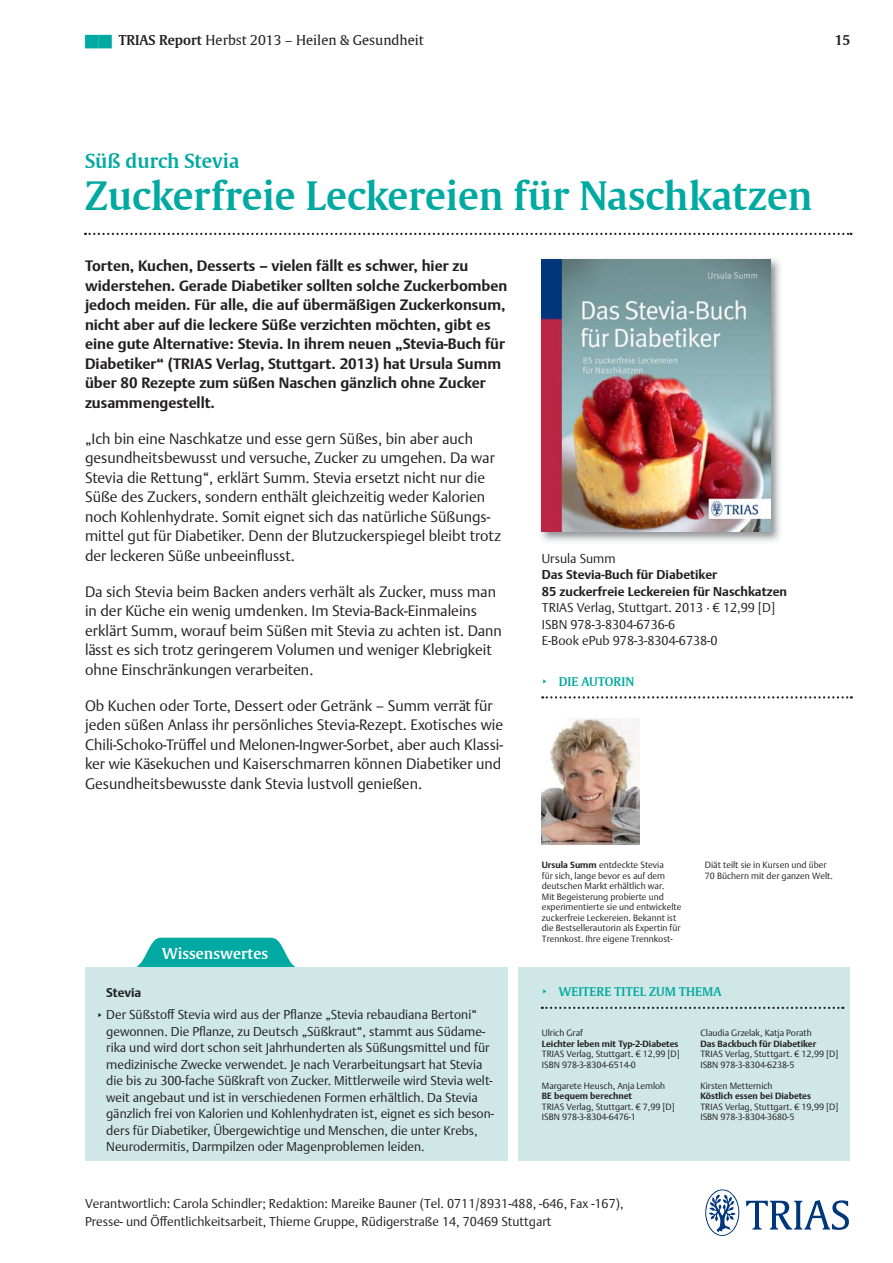
<style>
.page{position:relative;width:893px;height:1263px;background:#fff}
.page>*{position:absolute;margin:0;border:0;box-sizing:border-box;transform-origin:0 0}
.t1{font:600 39px "Thieme Gulliver 2008";color:#00a9a1}
.t2{font:600 19.5px "Thieme Gulliver 2008";color:#00a9a1}
.t3{font:300 15px/19.5px "Thieme Argo 2008";color:#231f20}
.t4{font:700 15px/19.5px "Thieme Argo 2008";color:#231f20}
.t5{font:600 15px "Thieme Gulliver 2008";color:#fff}
.t6{font:13.5px "Thieme Gulliver 2008";color:#231f20}
.t7{font:600 13.5px "Thieme Gulliver 2008";color:#231f20}
.t8{font:300 12.75px/16.5px "Thieme Argo 2008";color:#231f20}
.t9{font:700 12.75px/16.5px "Thieme Argo 2008";color:#231f20}
.t10{font:600 12px "Thieme Gulliver 2008";letter-spacing:.005em;color:#00a9a1}
.t11{font:300 9px/10.5px "Thieme Argo 2008";color:#231f20}
.t12{font:700 9px "Thieme Argo 2008";color:#231f20}
.s1{font-weight:600;color:#00a9a1}
.s2{font-weight:600}
.s3{font-weight:700}
</style>
<div class="page">
<svg style="left:137px;top:938px;width:159px;height:29px;background:#21b4ad"></svg>
<div style="left:85px;top:967px;width:423px;height:194px;background:#cfe7e6"></div>
<div style="left:518px;top:967px;width:332px;height:194px;background:#cfe7e6"></div>
<svg style="left:705px;top:1189px;width:144px;height:47px"></svg>
<img style="left:541px;top:259px;width:239px;height:283px">
<img style="left:542px;top:259px;width:228px;height:272px">
<svg style="left:542px;top:696px;width:310px;height:2px"></svg>
<svg style="left:542px;top:1007px;width:301px;height:2px"></svg>
<img style="left:542px;top:719px;width:97px;height:125px">
<svg style="left:85px;top:233px;width:766px;height:2px"></svg>
<p class="t6" style="left:85px;top:34px;width:340px"><span class="s1">██</span> <span class="s2">TRIAS Report</span> Herbst 2013 – Heilen &amp; Gesundheit</p>
<p class="t7" style="left:835px;top:34px;width:17px">15</p>
<h2 class="t2" style="left:85px;top:153px;width:156px">Süß durch Stevia</h2>
<h1 class="t1" style="left:85px;top:180px;width:729px">Zuckerfreie Leckereien für Naschkatzen</h1>
<p class="t4" style="left:85px;top:256px;width:424px">Torten, Kuchen, Desserts – vielen fällt es schwer, hier zu widerstehen. Gerade Diabetiker sollten solche Zuckerbomben jedoch meiden. Für alle, die auf übermäßigen Zuckerkonsum, nicht aber auf die leckere Süße verzichten möchten, gibt es eine gute Alternative: Stevia. In ihrem neuen „Stevia-Buch für Diabetiker“ (TRIAS Verlag, Stuttgart. 2013) hat Ursula Summ über 80 Rezepte zum süßen Naschen gänzlich ohne Zucker zusammengestellt.</p>
<p class="t3" style="left:85px;top:428px;width:417px">„Ich bin eine Naschkatze und esse gern Süßes, bin aber auch gesundheitsbewusst und versuche, Zucker zu umgehen. Da war Stevia die Rettung“, erklärt Summ. Stevia ersetzt nicht nur die Süße des Zuckers, sondern enthält gleichzeitig weder Kalorien noch Kohlenhydrate. Somit eignet sich das natürliche Süßungs&shy;mittel gut für Diabetiker. Denn der Blutzuckerspiegel bleibt trotz der leckeren Süße unbeeinflusst.</p>
<p class="t3" style="left:85px;top:581px;width:418px">Da sich Stevia beim Backen anders verhält als Zucker, muss man in der Küche ein wenig umdenken. Im Stevia-Back-Einmaleins erklärt Summ, worauf beim Süßen mit Stevia zu achten ist. Dann lässt es sich trotz geringerem Volumen und weniger Klebrigkeit ohne Einschränkungen verarbeiten.</p>
<p class="t3" style="left:85px;top:695px;width:420px">Ob Kuchen oder Torte, Dessert oder Getränk – Summ verrät für jeden süßen Anlass ihr persönliches Stevia-Rezept. Exotisches wie Chili-Schoko-Trüffel und Melonen-Ingwer-Sorbet, aber auch Klassi&shy;ker wie Käsekuchen und Kaiserschmarren können Diabetiker und Gesundheitsbewusste dank Stevia lustvoll genießen.</p>
<p class="t5" style="left:162px;top:947px;width:108px">Wissenswertes</p>
<p class="t8" style="left:542px;top:550px;width:75px">Ursula Summ</p>
<p class="t9" style="left:542px;top:566px;width:247px">Das Stevia-Buch für Diabetiker<br>85 zuckerfreie Leckereien für Naschkatzen</p>
<p class="t8" style="left:542px;top:599px;width:235px">TRIAS Verlag, Stuttgart. 2013 · € 12,99 [D]<br>ISBN 978-3-8304-6736-6<br>E-Book ePub 978-3-8304-6738-0</p>
<p class="t10" style="left:542px;top:676px;width:94px">‣ DIE AUTORIN</p>
<p class="t11" style="left:542px;top:859px;width:141px"><span class="s3">Ursula Summ</span> entdeckte Stevia<br>für sich, lange bevor es auf dem deutschen Markt erhältlich war.<br>Mit Begeisterung probierte und experimentierte sie und entwickelte zuckerfreie Leckereien. Bekannt ist die Bestsellerautorin als Expertin für Trennkost. Ihre eigene Trennkost-</p>
<p class="t11" style="left:705px;top:859px;width:130px">Diät teilt sie in Kursen und über<br>70 Büchern mit der ganzen Welt.</p>
<p class="t9" style="left:106px;top:983px;width:37px">Stevia</p>
<p class="t10" style="left:542px;top:986px;width:181px">‣ WEITERE TITEL ZUM THEMA</p>
<p class="t8" style="left:106px;top:1006px;width:389px;text-indent:-9px">‣ Der Süßstoff Stevia wird aus der Pflanze „Stevia rebaudiana Bertoni“ gewonnen. Die Pflanze, zu Deutsch „Süßkraut“, stammt aus Südame&shy;rika und wird dort schon seit Jahrhunderten als Süßungsmittel und für medizinische Zwecke verwendet. Je nach Verarbeitungsart hat Stevia die bis zu 300-fache Süßkraft von Zucker. Mittlerweile wird Stevia welt&shy;weit angebaut und ist in verschiedenen Formen erhältlich. Da Stevia gänzlich frei von Kalorien und Kohlenhydraten ist, eignet es sich beson&shy;ders für Diabetiker, Übergewichtige und Menschen, die unter Krebs, Neurodermitis, Darmpilzen oder Magenproblemen leiden.</p>
<p class="t11" style="left:542px;top:1027px;width:43px">Ulrich Graf</p>
<p class="t12" style="left:542px;top:1038px;width:138px">Leichter leben mit Typ-2-Diabetes</p>
<p class="t11" style="left:542px;top:1048px;width:139px">TRIAS Verlag, Stuttgart. € 12,99 [D]<br>ISBN 978-3-8304-6514-0</p>
<p class="t11" style="left:542px;top:1080px;width:125px">Margarete Heusch, Anja Lemloh</p>
<p class="t12" style="left:542px;top:1090px;width:92px">BE bequem berechnet</p>
<p class="t11" style="left:542px;top:1101px;width:134px">TRIAS Verlag, Stuttgart. € 7,99 [D]<br>ISBN 978-3-8304-6476-1</p>
<p class="t11" style="left:700px;top:1027px;width:113px">Claudia Grzelak, Katja Porath</p>
<p class="t12" style="left:700px;top:1038px;width:117px">Das Backbuch für Diabetiker</p>
<p class="t11" style="left:700px;top:1048px;width:139px">TRIAS Verlag, Stuttgart. € 12,99 [D]<br>ISBN 978-3-8304-6238-5</p>
<p class="t11" style="left:700px;top:1080px;width:74px">Kirsten Metternich</p>
<p class="t12" style="left:700px;top:1090px;width:112px">Köstlich essen bei Diabetes</p>
<p class="t11" style="left:700px;top:1101px;width:139px">TRIAS Verlag, Stuttgart. € 19,99 [D]<br>ISBN 978-3-8304-3680-5</p>
<p class="t8" style="left:85px;top:1194px;width:540px;line-height:18px">Verantwortlich: Carola Schindler; Redaktion: Mareike Bauner (Tel. 0711/8931-488, -646, Fax -167),<br>Presse- und Öffentlichkeitsarbeit, Thieme Gruppe, Rüdigerstraße 14, 70469 Stuttgart</p>
</div>
